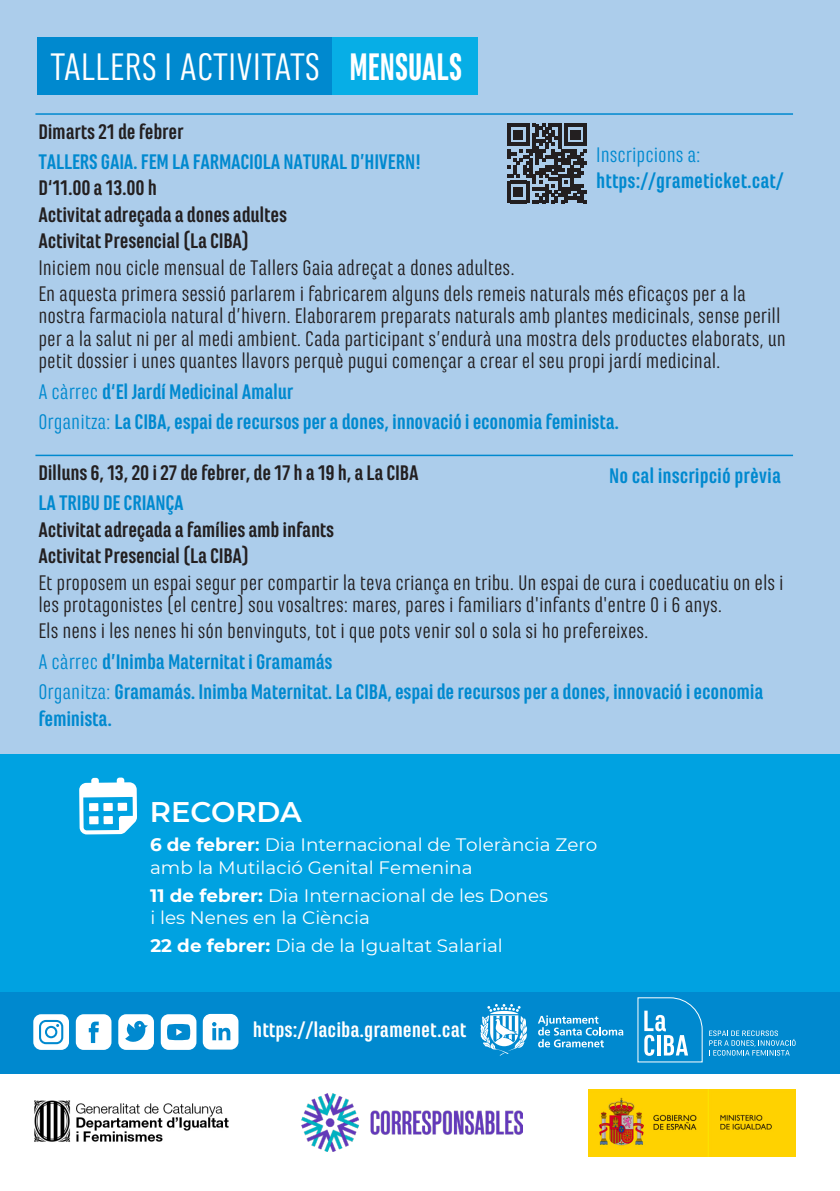
<style>
.page{position:relative;width:840px;height:1191px;background:#fff}
.page>*{position:absolute;margin:0;border:0;box-sizing:border-box;transform-origin:0 0}
.t1{font:40px "Marianina FY";color:#fff}
.t2{font:600 28.4px "Montserrat";color:#fff}
.t3{font:22px/22.4px "Marianina FY";color:#231f20}
.t4{font:700 22px/30.4px "Marianina FY";letter-spacing:-.01em;color:#0089cf}
.t5{font:700 22px/26.4px "Marianina FY";letter-spacing:-.01em;color:#231f20}
.t6{font:700 22px "Marianina FY";color:#fff}
.t7{font:22px "Marianina FY";color:#0089cf}
.t8{font:18px/22.4px "Montserrat";color:#fff}
.s1{font-family:"Marianina Cn FY";font-weight:700}
.s2{font-weight:400}
.s3{font-weight:400;color:#231f20}
.s4{font-weight:700}
.s5{font-weight:600}
</style>
<div class="page">
<div style="left:0;top:0;width:839px;height:757px;background:#accdeb"></div>
<div style="left:0;top:985px;width:839px;height:88px;background:#0089cf"></div>
<div style="left:0;top:754px;width:839px;height:237px;background:#00a2e1"></div>
<svg style="left:637px;top:997px;width:65px;height:65px"></svg>
<svg style="left:709px;top:1030px;width:86px;height:25px"></svg>
<svg style="left:33px;top:1014px;width:36px;height:36px"></svg>
<svg style="left:76px;top:1014px;width:35px;height:36px"></svg>
<svg style="left:118px;top:1014px;width:36px;height:36px"></svg>
<div style="left:161px;top:1014px;width:35px;height:36px;background:#fff;border-radius:8px"></div>
<svg style="left:167px;top:1024px;width:23px;height:16px"></svg>
<svg style="left:538px;top:1015px;width:85px;height:32px"></svg>
<svg style="left:480px;top:1004px;width:47px;height:51px"></svg>
<div style="left:203px;top:1014px;width:35px;height:35px;background:#fff;border-radius:8px"></div>
<svg style="left:212px;top:1022px;width:18px;height:18px"></svg>
<img style="left:34px;top:1100px;width:195px;height:42px">
<img style="left:301px;top:1093px;width:221px;height:58px">
<img style="left:588px;top:1089px;width:207px;height:67px">
<div style="left:37px;top:38px;width:303px;height:57px;background:#0089cf"></div>
<div style="left:332px;top:38px;width:146px;height:57px;background:#07aee6"></div>
<svg style="left:79px;top:777px;width:58px;height:57px"></svg>
<div style="left:89px;top:803px;width:9px;height:8px;background:#fff"></div>
<div style="left:118px;top:802px;width:9px;height:9px;background:#fff"></div>
<div style="left:103px;top:803px;width:10px;height:8px;background:#fff"></div>
<div style="left:89px;top:816px;width:9px;height:8px;background:#fff"></div>
<div style="left:103px;top:816px;width:10px;height:8px;background:#fff"></div>
<hr style="left:35px;top:113px;width:757px;height:2px;background:#0089cf">
<svg style="left:507px;top:124px;width:79px;height:79px"></svg>
<hr style="left:35px;top:454px;width:757px;height:2px;background:#0089cf">
<h1 class="t1" style="left:50px;top:45px;width:413px">TALLERS I ACTIVITATS <span class="s1">MENSUALS</span></h1>
<p class="t5" style="left:38px;top:118px;width:147px">Dimarts 21 de febrer</p>
<p class="t4" style="left:38px;top:146px;width:384px">TALLERS GAIA. FEM LA FARMACIOLA NATURAL D’HIVERN!</p>
<p class="t5" style="left:38px;top:175px;width:250px">D‘11.00 a 13.00 h<br>Activitat adreçada a dones adultes<br>Activitat Presencial (La CIBA)</p>
<p class="t3" style="left:38px;top:254px;width:708px;line-height:26.4px">Iniciem nou cicle mensual de Tallers Gaia adreçat a dones adultes.<br>En aquesta primera sessió parlarem i fabricarem alguns dels remeis naturals més eficaços per a la</p>
<p class="t3" style="left:38px;top:305px;width:748px">nostra farmaciola natural d’hivern. Elaborarem preparats naturals amb plantes medicinals, sense perill per a la salut ni per al medi ambient. Cada participant s’endurà una mostra dels productes elaborats, un petit dossier i unes quantes llavors perquè pugui començar a crear el seu propi jardí medicinal.</p>
<p class="t4" style="left:38px;top:376px;width:582px"><span class="s2">A càrrec</span> d‘El Jardí Medicinal Amalur<br><span class="s2">Organitza:</span> La CIBA, espai de recursos per a dones, innovació i economia feminista.</p>
<p class="t7" style="left:596px;top:143px;width:106px">Inscripcions a:</p>
<p class="t4" style="left:596px;top:166px;width:189px">https://grameticket.cat/</p>
<p class="t5" style="left:38px;top:459px;width:381px">Dilluns 6, 13, 20 i 27 de febrer, de 17 h a 19 h, a La CIBA</p>
<p class="t4" style="left:38px;top:488px;width:147px">LA TRIBU DE CRIANÇA</p>
<p class="t5" style="left:38px;top:516px;width:297px">Activitat adreçada a famílies amb infants<br>Activitat Presencial (La CIBA)</p>
<p class="t3" style="left:38px;top:571px;width:746px">Et proposem un espai segur per compartir la teva criança en tribu. Un espai de cura i coeducatiu on els i les protagonistes (el centre) sou vosaltres: mares, pares i familiars d'infants d'entre 0 i 6 anys.</p>
<p class="t4" style="left:38px;top:616px;width:726px"><span class="s3">Els nens i les nenes hi són benvinguts, tot i que pots venir sol o sola si ho prefereixes.<br></span><span class="s2">A càrrec</span> d’Inimba Maternitat i Gramamás<br><span class="s2">Organitza:</span> Gramamás. Inimba Maternitat. La CIBA, espai de recursos per a dones, innovació i economia</p>
<p class="t4" style="left:38px;top:703px;width:75px">feminista.</p>
<p class="t4" style="left:609px;top:461px;width:173px">No cal inscripció prèvia</p>
<p class="t2" style="left:150px;top:791px;width:153px">RECORDA</p>
<p class="t8" style="left:150px;top:833px;width:448px"><span class="s4">6 de febrer</span><span class="s5">:</span> Dia Internacional de Tolerància Zero amb la Mutilació Genital Femenina</p>
<p class="t8" style="left:150px;top:883px;width:399px"><span class="s4">11 de febrer:</span> Dia Internacional de les Dones i les Nenes en la Ciència</p>
<p class="t8" style="left:150px;top:933px;width:354px"><span class="s4">22 de febrer:</span> Dia de la Igualtat Salarial</p>
<p class="t6" style="left:253px;top:1017px;width:215px">https://laciba.gramenet.cat</p>
</div>
